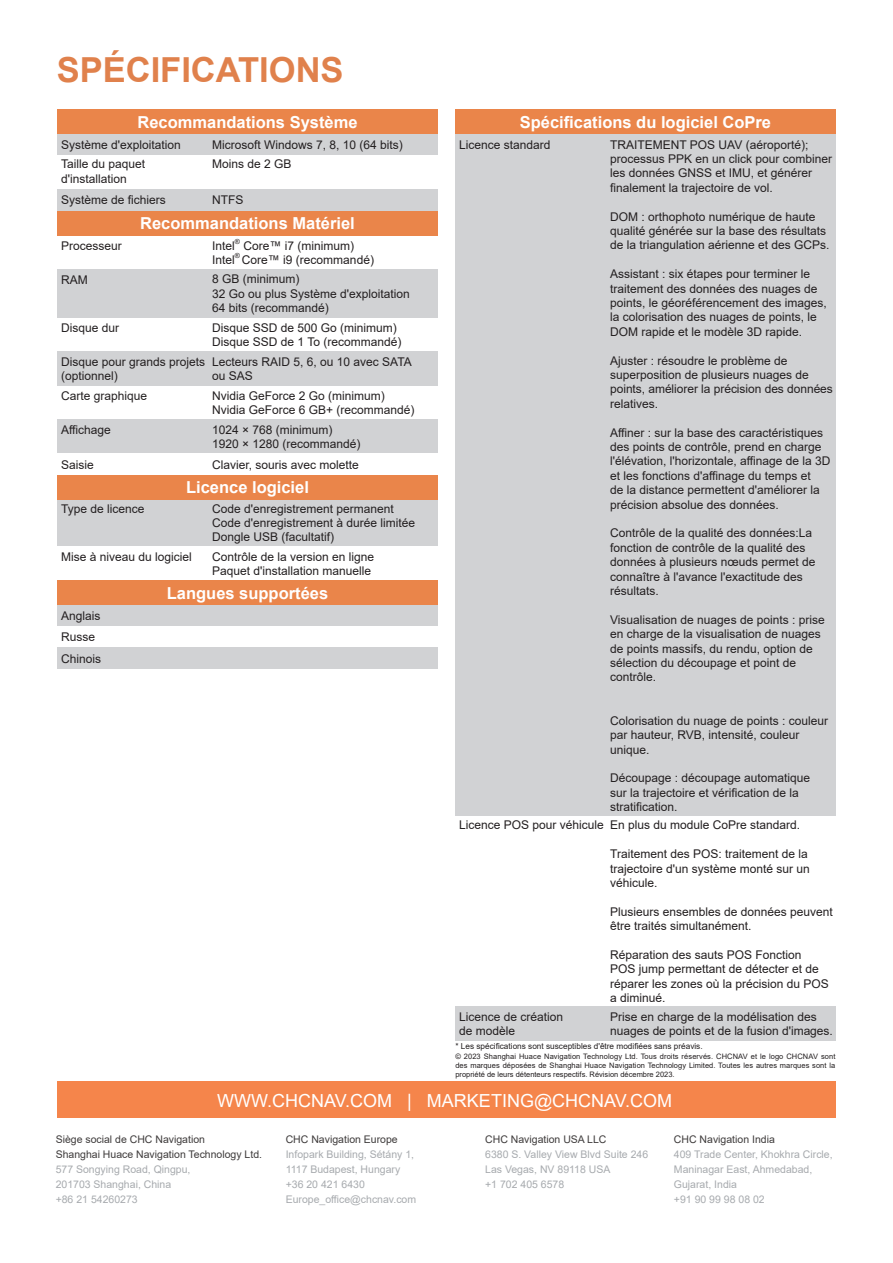
<style>
.page{position:relative;width:893px;height:1263px;background:#fff}
.page>*{position:absolute;margin:0;border:0;box-sizing:border-box;transform-origin:0 0}
.t1{font:700 34.5px "Arial";color:#e0814c}
.t2{font:18px "Arial";color:#fff}
.t3{font:700 16.5px "Arial";color:#fff}
.t4{font:12px/14.4px "Arial";color:#231f20}
.t5{font:10.5px/15px "Arial";color:#a7aaae}
.t6{font:10.5px "Arial";color:#3e3b3b}
.t7{font:10.5px "Helvetica";color:#a4a5a9;scale:.92 1}
.t8{font:8.25px "Arial";color:#231f20}
.t9{font:7.5px/9px "Arial";color:#231f20;text-align:justify}
.t10{font:7.05px "Arial";color:#231f20}
</style>
<div class="page">
<div style="left:210px;top:134px;width:228px;height:22px;background:#d1d2d4"></div>
<div style="left:608px;top:134px;width:228px;height:682px;background:#d1d2d4"></div>
<div style="left:210px;top:190px;width:228px;height:21px;background:#d1d2d4"></div>
<div style="left:210px;top:500px;width:228px;height:46px;background:#d1d2d4"></div>
<div style="left:210px;top:269px;width:228px;height:49px;background:#d1d2d4"></div>
<div style="left:210px;top:420px;width:228px;height:34px;background:#d1d2d4"></div>
<div style="left:210px;top:352px;width:228px;height:34px;background:#d1d2d4"></div>
<div style="left:608px;top:1006px;width:228px;height:34px;background:#d1d2d4"></div>
<div style="left:57px;top:134px;width:153px;height:22px;background:#d1d2d4"></div>
<div style="left:455px;top:134px;width:153px;height:682px;background:#d1d2d4"></div>
<div style="left:57px;top:190px;width:153px;height:21px;background:#d1d2d4"></div>
<div style="left:57px;top:500px;width:153px;height:46px;background:#d1d2d4"></div>
<div style="left:57px;top:269px;width:153px;height:49px;background:#d1d2d4"></div>
<div style="left:57px;top:420px;width:153px;height:34px;background:#d1d2d4"></div>
<div style="left:57px;top:352px;width:153px;height:34px;background:#d1d2d4"></div>
<div style="left:455px;top:1006px;width:153px;height:34px;background:#d1d2d4"></div>
<div style="left:57px;top:605px;width:381px;height:21px;background:#d1d2d4"></div>
<div style="left:57px;top:648px;width:381px;height:21px;background:#d1d2d4"></div>
<div style="left:57px;top:109px;width:381px;height:25px;background:#ea854a"></div>
<div style="left:57px;top:211px;width:381px;height:24px;background:#ea854a"></div>
<div style="left:57px;top:475px;width:381px;height:25px;background:#ea854a"></div>
<div style="left:57px;top:580px;width:381px;height:25px;background:#ea854a"></div>
<div style="left:455px;top:109px;width:381px;height:25px;background:#ea854a"></div>
<div style="left:57px;top:1081px;width:779px;height:37px;background:#f5854b"></div>
<p class="t1" style="left:57px;top:46px;width:288px">SPÉCIFICATIONS</p>
<p class="t3" style="left:137px;top:110px;width:222px">Recommandations Système</p>
<p class="t3" style="left:520px;top:110px;width:253px">Spécifications du logiciel CoPre</p>
<p class="t4" style="left:212px;top:138px;width:192px">Microsoft Windows 7, 8, 10 (64 bits)</p>
<p class="t4" style="left:610px;top:137px;width:200px">TRAITEMENT POS UAV (aéroporté);</p>
<p class="t4" style="left:610px;top:152px;width:224px">processus PPK en un click pour combiner les données GNSS et IMU, et générer finalement la trajectoire de vol.</p>
<p class="t4" style="left:610px;top:209px;width:221px">DOM : orthophoto numérique de haute qualité générée sur la base des résultats de la triangulation aérienne et des GCPs.</p>
<p class="t4" style="left:610px;top:267px;width:218px">Assistant : six étapes pour terminer le traitement des données des nuages de points, le géoréférencement des images, la colorisation des nuages de points, le DOM rapide et le modèle 3D rapide.</p>
<p class="t4" style="left:610px;top:353px;width:224px">Ajuster : résoudre le problème de superposition de plusieurs nuages de points, améliorer la précision des données relatives.</p>
<p class="t4" style="left:610px;top:425px;width:222px">Affiner : sur la base des caractéristiques des points de contrôle, prend en charge l'élévation, l'horizontale, affinage de la 3D</p>
<p class="t4" style="left:610px;top:468px;width:211px">et les fonctions d'affinage du temps et de la distance permettent d'améliorer la précision absolue des données.</p>
<p class="t4" style="left:610px;top:526px;width:207px">Contrôle de la qualité des données:La fonction de contrôle de la qualité des données à plusieurs nœuds permet de connaître à l'avance l'exactitude des résultats.</p>
<p class="t4" style="left:610px;top:612px;width:216px">Visualisation de nuages de points : prise en charge de la visualisation de nuages de points massifs, du rendu, option de sélection du découpage et point de contrôle.</p>
<p class="t4" style="left:610px;top:713px;width:220px">Colorisation du nuage de points : couleur par hauteur, RVB, intensité, couleur unique.</p>
<p class="t4" style="left:610px;top:771px;width:202px">Découpage : découpage automatique sur la trajectoire et vérification de la stratification.</p>
<p class="t4" style="left:610px;top:818px;width:192px">En plus du module CoPre standard.</p>
<p class="t4" style="left:610px;top:847px;width:201px">Traitement des POS: traitement de la trajectoire d'un système monté sur un véhicule.</p>
<p class="t4" style="left:610px;top:904px;width:224px">Plusieurs ensembles de données peuvent être traités simultanément.</p>
<p class="t4" style="left:610px;top:947px;width:220px">Réparation des sauts POS Fonction<br>POS jump permettant de détecter et de réparer les zones où la précision du POS a diminué.</p>
<p class="t4" style="left:61px;top:138px;width:121px">Système d'exploitation</p>
<p class="t4" style="left:459px;top:137px;width:93px">Licence standard</p>
<p class="t4" style="left:212px;top:157px;width:81px">Moins de 2 GB</p>
<p class="t4" style="left:212px;top:193px;width:33px">NTFS</p>
<p class="t4" style="left:212px;top:238px;width:24px">Intel</p>
<p class="t10" style="left:235px;top:236px;width:7px">®</p>
<p class="t4" style="left:243px;top:238px;width:112px">Core™ i7 (minimum)</p>
<p class="t4" style="left:212px;top:252px;width:24px">Intel</p>
<p class="t10" style="left:235px;top:251px;width:7px">®</p>
<p class="t4" style="left:242px;top:252px;width:134px">Core™ i9 (recommandé)</p>
<p class="t4" style="left:61px;top:157px;width:86px">Taille du paquet</p>
<p class="t4" style="left:61px;top:171px;width:67px">d'installation</p>
<p class="t4" style="left:61px;top:193px;width:106px">Système de fichiers</p>
<p class="t4" style="left:61px;top:238px;width:62px">Processeur</p>
<p class="t3" style="left:140px;top:212px;width:216px">Recommandations Matériel</p>
<p class="t4" style="left:212px;top:272px;width:89px">8 GB (minimum)</p>
<p class="t4" style="left:212px;top:286px;width:199px">32 Go ou plus Système d'exploitation</p>
<p class="t4" style="left:212px;top:301px;width:118px">64 bits (recommandé)</p>
<p class="t4" style="left:61px;top:272px;width:28px">RAM</p>
<p class="t4" style="left:212px;top:320px;width:186px">Disque SSD de 500 Go (minimum)</p>
<p class="t4" style="left:212px;top:335px;width:191px">Disque SSD de 1 To (recommandé)</p>
<p class="t4" style="left:61px;top:320px;width:60px">Disque dur</p>
<p class="t4" style="left:212px;top:354px;width:201px">Lecteurs RAID 5, 6, ou 10 avec SATA</p>
<p class="t4" style="left:212px;top:369px;width:42px">ou SAS</p>
<p class="t4" style="left:61px;top:354px;width:146px">Disque pour grands projets</p>
<p class="t4" style="left:61px;top:369px;width:58px">(optionnel)</p>
<p class="t4" style="left:212px;top:388px;width:174px">Nvidia GeForce 2 Go (minimum)</p>
<p class="t4" style="left:212px;top:403px;width:204px">Nvidia GeForce 6 GB+ (recommandé)</p>
<p class="t4" style="left:61px;top:389px;width:88px">Carte graphique</p>
<p class="t4" style="left:212px;top:422px;width:122px">1024 × 768 (minimum)</p>
<p class="t4" style="left:212px;top:437px;width:150px">1920 × 1280 (recommandé)</p>
<p class="t4" style="left:61px;top:423px;width:51px">Affichage</p>
<p class="t4" style="left:61px;top:457px;width:34px">Saisie</p>
<p class="t4" style="left:212px;top:457px;width:148px">Clavier, souris avec molette</p>
<p class="t3" style="left:186px;top:476px;width:124px">Licence logiciel</p>
<p class="t4" style="left:212px;top:501px;width:183px">Code d'enregistrement permanent</p>
<p class="t4" style="left:212px;top:515px;width:205px">Code d'enregistrement à durée limitée</p>
<p class="t4" style="left:212px;top:530px;width:124px">Dongle USB (facultatif)</p>
<p class="t4" style="left:61px;top:501px;width:85px">Type de licence</p>
<p class="t4" style="left:212px;top:549px;width:164px">Contrôle de la version en ligne</p>
<p class="t4" style="left:212px;top:563px;width:161px">Paquet d'installation manuelle</p>
<p class="t4" style="left:61px;top:549px;width:132px">Mise à niveau du logiciel</p>
<p class="t3" style="left:167px;top:581px;width:163px">Langues supportées</p>
<p class="t4" style="left:61px;top:608px;width:41px">Anglais</p>
<p class="t4" style="left:61px;top:630px;width:36px">Russe</p>
<p class="t4" style="left:61px;top:651px;width:42px">Chinois</p>
<p class="t4" style="left:459px;top:818px;width:146px">Licence POS pour véhicule</p>
<p class="t4" style="left:459px;top:1009px;width:106px">Licence de création</p>
<p class="t4" style="left:459px;top:1024px;width:58px">de modèle</p>
<p class="t4" style="left:610px;top:1009px;width:224px">Prise en charge de la modélisation des nuages de points et de la fusion d'images.</p>
<p class="t8" style="left:455px;top:1040px;width:249px">* Les spécifications sont susceptibles d'être modifiées sans préavis.</p>
<p class="t9" style="left:455px;top:1052px;width:382px">© 2023 Shanghai Huace Navigation Technology Ltd. Tous droits réservés. CHCNAV et le logo CHCNAV sont des marques déposées de Shanghai Huace Navigation Technology Limited. Toutes les autres marques sont la propriété de leurs détenteurs respectifs. Révision décembre 2023.</p>
<p class="t2" style="left:217px;top:1088px;width:456px">WWW.CHCNAV.COM | MARKETING@CHCNAV.COM</p>
<p class="t2" style="left:267px;top:1088px;width:391px">WW.CHCNAV.COM | SALES@CHCNAV.COM</p>
<p class="t6" style="left:56px;top:1132px;width:151px">Siège social de CHC Navigation</p>
<p class="t6" style="left:56px;top:1147px;width:208px">Shanghai Huace Navigation Technology Ltd.</p>
<p class="t5" style="left:56px;top:1161px;width:136px">577 Songying Road, Qingpu,</p>
<p class="t5" style="left:56px;top:1176px;width:117px">201703 Shanghai, China</p>
<p class="t5" style="left:56px;top:1191px;width:84px">+86 21 54260273</p>
<p class="t6" style="left:286px;top:1132px;width:114px">CHC Navigation Europe</p>
<p class="t5" style="left:286px;top:1146px;width:130px">Infopark Building, Sétány 1,</p>
<p class="t5" style="left:286px;top:1161px;width:116px">1117 Budapest, Hungary</p>
<p class="t5" style="left:286px;top:1176px;width:81px">+36 20 421 6430</p>
<p class="t5" style="left:286px;top:1191px;width:132px">Europe_office@chcnav.com</p>
<p class="t7" style="left:290px;top:1188px;width:12px">@</p>
<p class="t6" style="left:485px;top:1132px;width:123px">CHC Navigation USA LLC</p>
<p class="t5" style="left:485px;top:1146px;width:165px">6380 S. Valley View Blvd Suite 246</p>
<p class="t5" style="left:485px;top:1161px;width:127px">Las Vegas, NV 89118 USA</p>
<p class="t5" style="left:485px;top:1176px;width:81px">+1 702 405 6578</p>
<p class="t6" style="left:674px;top:1132px;width:102px">CHC Navigation India</p>
<p class="t5" style="left:674px;top:1146px;width:160px">409 Trade Center, Khokhra Circle,</p>
<p class="t5" style="left:674px;top:1161px;width:140px">Maninagar East, Ahmedabad,<br>Gujarat, India</p>
<p class="t5" style="left:674px;top:1191px;width:92px">+91 90 99 98 08 02</p>
</div>
